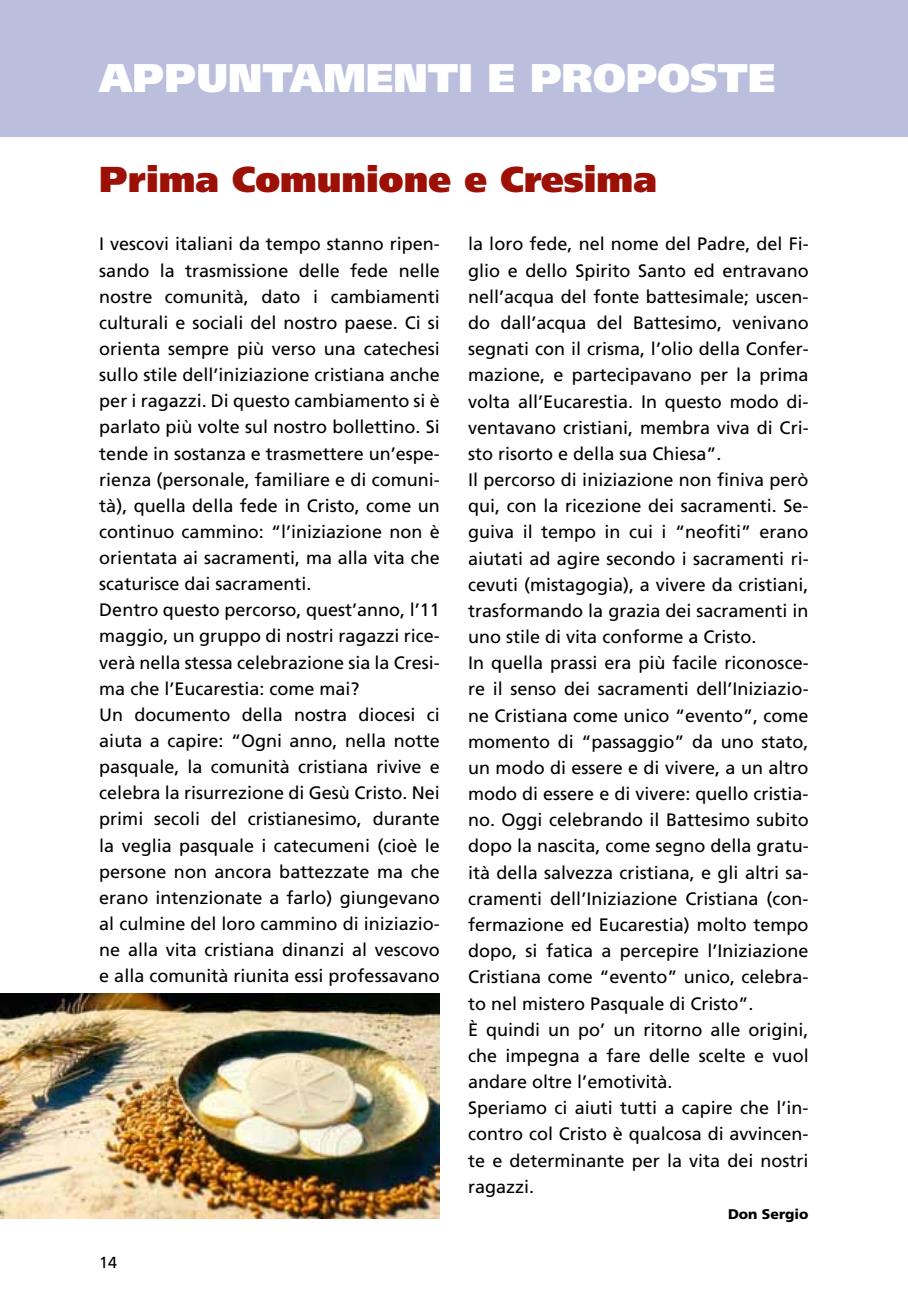
<style>
.page{position:relative;width:908px;height:1304px;background:#fff}
.page>*{position:absolute;margin:0;border:0;box-sizing:border-box;transform-origin:0 0}
.t1{font:900 40px "Frutiger";color:#fff}
.t2{font:900 36px "Frutiger";color:#9c1006}
.t3{font:18px/26.2px "Frutiger";color:#000}
.t4{font:16px "Frutiger";color:#000}
.t5{font:900 14px "Frutiger";color:#000}
</style>
<div class="page">
<hr style="left:907px;top:0;width:1px;height:1304px;background:#efe9d8">
<div style="left:0;top:0;width:907px;height:136px;background:#bbbedc"></div>
<img style="left:0;top:994px;width:439px;height:225px">
<h1 class="t1" style="left:99px;top:53px;width:677px">appuntamenti e proposte</h1>
<h2 class="t2" style="left:99px;top:157px;width:558px">Prima Comunione e Cresima</h2>
<p class="t3" style="left:99px;top:231px;width:342px">I vescovi italiani da tempo stanno ripen&shy;sando la trasmissione delle fede nelle nostre comunità, dato i cambiamenti culturali e sociali del nostro paese. Ci si orienta sempre più verso una catechesi sullo stile dell’iniziazione cristiana anche per i ragazzi. Di questo cambiamento si è parlato più volte sul nostro bollettino. Si tende in sostanza e trasmettere un’espe&shy;rienza (personale, familiare e di comuni&shy;tà), quella della fede in Cristo, come un continuo cammino: “l’iniziazione non è orientata ai sacramenti, ma alla vita che scaturisce dai sacramenti.<br>Dentro questo percorso, quest’anno, l’11 maggio, un gruppo di nostri ragazzi rice&shy;verà nella stessa celebrazione sia la Cresi&shy;ma che l’Eucarestia: come mai?<br>U n documento della nostra diocesi ci aiuta a capire: “Ogni anno, nella notte pasquale, la comunità cristiana rivive e celebra la risurrezione di Gesù Cristo. Nei primi secoli del cristianesimo, durante la veglia pasquale i catecumeni (cioè le persone non ancora battezzate ma che erano intenzionate a farlo) giungevano al culmine del loro cammino di iniziazio&shy;ne alla vita cristiana dinanzi al vescovo e alla comunità riunita essi professavano</p>
<p class="t3" style="left:468px;top:231px;width:342px">la loro fede, nel nome del Padre, del Fi&shy;glio e dello Spirito Santo ed entravano nell’acqua del fonte battesimale; uscen&shy;do dall’acqua del Battesimo, venivano segnati con il crisma, l’olio della Confer&shy;mazione, e partecipavano per la prima volta all’Eucarestia. I n questo modo di&shy;ventavano cristiani, membra viva di Cri&shy;sto risorto e della sua Chiesa”.<br>I l percorso di iniziazione non finiva però qui, con la ricezione dei sacramenti. Se&shy;guiva il tempo in cui i “neofiti” erano aiutati ad agire secondo i sacramenti ri&shy;cevuti (mistagogia), a vivere da cristiani, trasformando la grazia dei sacramenti in uno stile di vita conforme a Cristo.<br>I n quella prassi era più facile riconosce&shy;re il senso dei sacramenti dell’I niziazio&shy;ne Cristiana come unico “evento”, come momento di “passaggio” da uno stato, un modo di essere e di vivere, a un altro modo di essere e di vivere: quello cristia&shy;no. Oggi celebrando il Battesimo subito dopo la nascita, come segno della gratu&shy;ità della salvezza cristiana, e gli altri sa&shy;cramenti dell’I niziazione Cristiana (con&shy;fermazione ed E ucarestia) molto tempo dopo, si fatica a percepire l’I niziazione Cristiana come “evento” unico, celebra&shy;to nel mistero Pasquale di Cristo”.<br>È quindi un po’ un ritorno alle origini, che impegna a fare delle scelte e vuol andare oltre l’emotività.<br>Speriamo ci aiuti tutti a capire che l’in&shy;contro col Cristo è qualcosa di avvincen&shy;te e determinante per la vita dei nostri ragazzi.</p>
<p class="t5" style="left:727px;top:1206px;width:82px">Don Sergio</p>
<p class="t4" style="left:99px;top:1253px;width:19px">14</p>
</div>
